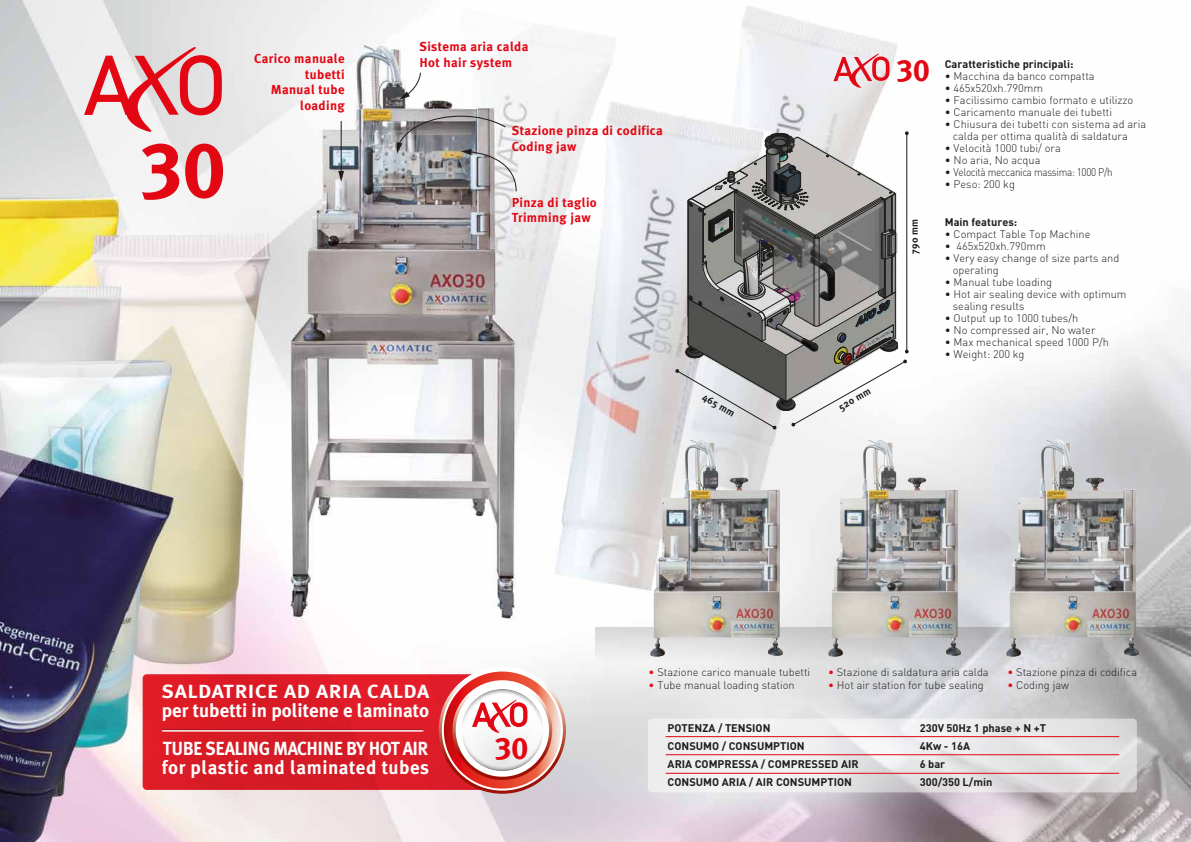
<style>
.page{position:relative;width:1191px;height:842px;background:#fff}
.page>*{position:absolute;margin:0;border:0;box-sizing:border-box;transform-origin:0 0}
.t1{font:79.6px "Meta Plus Bold Caps";color:#e30613}
.t2{font:31.2px "Meta Plus Bold Caps";color:#e30613}
.t3{font:31px "Meta Plus Bold Caps";color:#e30613}
.t4{font:700 19px/19px "Meta Plus";letter-spacing:.025em;color:#fff;scale:.94 1}
.t5{font:700 19px/19px "Meta Plus";color:#fff;scale:1.1 1}
.t6{font:700 13px/15.6px "Meta Plus";letter-spacing:.03em;color:#e30613}
.t7{font:300 11px/12px "DIN";color:#1d1d1b}
.t8{font:700 11px "DIN";color:#1d1d1b}
.t9{font:300 11px "DIN";letter-spacing:-.03em;color:#1d1d1b}
.t10{font:700 10px "Meta Plus";color:#1d1d1b}
.s1{color:#e30613}
</style>
<div class="page">
<img style="left:0;top:0;width:1191px;height:842px">
<svg style="left:648px;top:719px;width:488px;height:73px"></svg>
<svg style="left:595px;top:627px;width:596px;height:57px;background:#d0d0d2"></svg>
<svg style="left:83px;top:47px;width:140px;height:85px"></svg>
<svg style="left:833px;top:54px;width:56px;height:34px;background:#e8a3a9"></svg>
<div style="left:143px;top:674px;width:289px;height:116px;background:#dc1b26"></div>
<svg style="left:161px;top:729px;width:263px;height:3px"></svg>
<svg style="left:432px;top:662px;width:140px;height:138px"></svg>
<img style="left:650px;top:439px;width:133px;height:218px">
<img style="left:828px;top:439px;width:133px;height:218px">
<img style="left:1006px;top:439px;width:133px;height:218px">
<svg style="left:396px;top:115px;width:121px;height:77px;background:#a09ea0"></svg>
<svg style="left:338px;top:120px;width:6px;height:62px"></svg>
<svg style="left:399px;top:72px;width:22px;height:28px"></svg>
<svg style="left:675px;top:131px;width:237px;height:299px"></svg>
<hr style="left:665px;top:736px;width:454px;height:1px;background:#e30613">
<hr style="left:665px;top:754px;width:454px;height:1px;background:#e30613">
<hr style="left:665px;top:773px;width:454px;height:1px;background:#e30613">
<h1 class="t1" style="left:140px;top:124px;width:87px">30</h1>
<p class="t6" style="left:254px;top:51px;width:92px;text-align:right">Carico manuale tubetti<br>Manual tube loading</p>
<p class="t6" style="left:419px;top:39px;width:111px">Sistema aria calda<br>Hot hair system</p>
<p class="t6" style="left:512px;top:123px;width:152px">Stazione pinza di codifica<br>Coding jaw</p>
<p class="t6" style="left:512px;top:194px;width:87px">Pinza di taglio<br>Trimming jaw</p>
<p class="t10" style="left:706px;top:391px;width:37px;rotate:30deg">465 mm</p>
<p class="t10" style="left:836px;top:403px;width:37px;rotate:-30deg">520 mm</p>
<h3 class="t3" style="left:896px;top:52px;width:35px">30</h3>
<p class="t8" style="left:944px;top:57px;width:130px">Caratteristiche principali:</p>
<p class="t7" style="left:944px;top:70px;width:151px">• Macchina da banco compatta</p>
<p class="t7" style="left:944px;top:82px;width:100px">• 465x520xh.790mm</p>
<p class="t7" style="left:944px;top:94px;width:190px">• Facilissimo cambio formato e utilizzo</p>
<p class="t7" style="left:944px;top:106px;width:169px">• Caricamento manuale dei tubetti</p>
<p class="t7" style="left:952px;top:118px;width:195px;text-indent:-8px">• Chiusura dei tubetti con sistema ad aria calda per ottima qualità di saldatura</p>
<p class="t7" style="left:944px;top:142px;width:117px">• Velocità 1000 tubi/ ora</p>
<p class="t7" style="left:944px;top:154px;width:97px">• No aria, No acqua</p>
<p class="t9" style="left:944px;top:166px;width:169px">• Velocità meccanica massima: 1000 P/h</p>
<p class="t7" style="left:944px;top:178px;width:72px">• Peso: 200 kg</p>
<p class="t8" style="left:944px;top:215px;width:74px">Main features:</p>
<p class="t7" style="left:944px;top:228px;width:147px">• Compact Table Top Machine</p>
<p class="t7" style="left:944px;top:240px;width:102px">• 465x520xh.790mm</p>
<p class="t7" style="left:952px;top:252px;width:168px;text-indent:-8px">• Very easy change of size parts and operating</p>
<p class="t7" style="left:944px;top:276px;width:109px">• Manual tube loading</p>
<p class="t7" style="left:952px;top:288px;width:175px;text-indent:-8px">• Hot air sealing device with optimum sealing results</p>
<p class="t7" style="left:944px;top:312px;width:135px">• Output up to 1000 tubes/h</p>
<p class="t7" style="left:944px;top:324px;width:152px">• No compressed air, No water</p>
<p class="t7" style="left:944px;top:336px;width:166px">• Max mechanical speed 1000 P/h</p>
<p class="t7" style="left:944px;top:348px;width:81px">• Weight: 200 kg</p>
<p class="t10" style="left:908px;top:254px;width:37px;rotate:-90deg">790 mm</p>
<h3 class="t5" style="left:162px;top:682px;width:245px">SALDATRICE AD ARIA CALDA per tubetti in politene e laminato</h3>
<h3 class="t4" style="left:162px;top:739px;width:286px">TUBE SEALING MACHINE BY HOT AIR for plastic and laminated tubes</h3>
<h2 class="t2" style="left:495px;top:730px;width:35px">30</h2>
<p class="t7" style="left:828px;top:666px;width:162px"><span class="s1">•</span> Stazione di saldatura aria calda</p>
<p class="t7" style="left:828px;top:679px;width:157px"><span class="s1">•</span> Hot air station for tube sealing</p>
<p class="t7" style="left:1007px;top:666px;width:131px"><span class="s1">•</span> Stazione pinza di codifica</p>
<p class="t7" style="left:1007px;top:679px;width:63px"><span class="s1">•</span> Coding jaw</p>
<p class="t7" style="left:648px;top:666px;width:163px"><span class="s1">•</span> Stazione carico manuale tubetti</p>
<p class="t7" style="left:648px;top:679px;width:148px"><span class="s1">•</span> Tube manual loading station</p>
<p class="t8" style="left:667px;top:721px;width:104px">POTENZA / TENSION</p>
<p class="t8" style="left:919px;top:721px;width:128px">230V 50Hz 1 phase + N +T</p>
<p class="t8" style="left:667px;top:739px;width:139px">CONSUMO / CONSUMPTION</p>
<p class="t8" style="left:919px;top:739px;width:52px">4Kw - 16A</p>
<p class="t8" style="left:667px;top:757px;width:192px">ARIA COMPRESSA / COMPRESSED AIR</p>
<p class="t8" style="left:919px;top:757px;width:27px">6 bar</p>
<p class="t8" style="left:667px;top:775px;width:186px">CONSUMO ARIA / AIR CONSUMPTION</p>
<p class="t8" style="left:919px;top:775px;width:74px">300/350 L/min</p>
</div>
